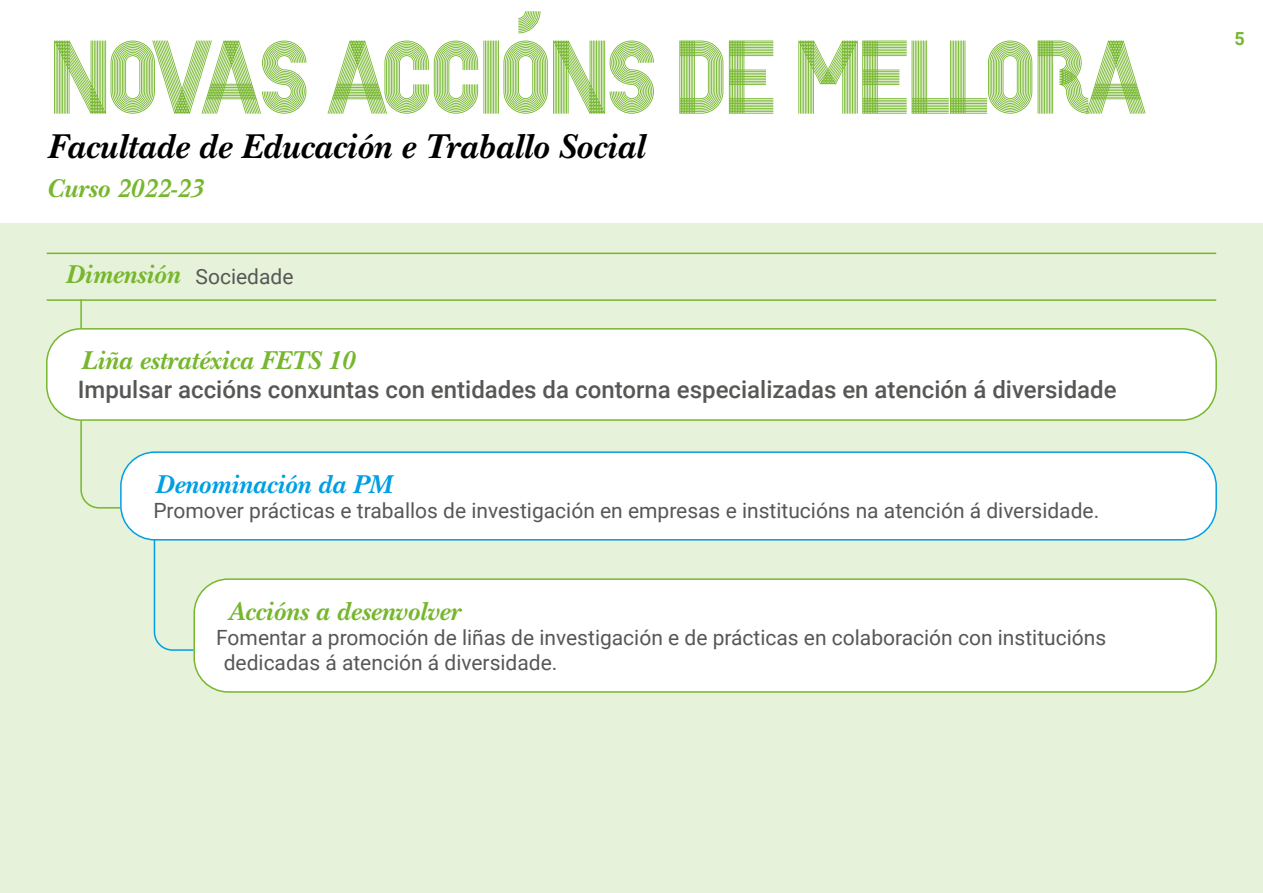
<style>
.page{position:relative;width:1263px;height:893px;background:#fff}
.page>*{position:absolute;margin:0;border:0;box-sizing:border-box;transform-origin:0 0}
.t1{font:700 90px "Campus";letter-spacing:-.1em;color:#76b72e}
.t2{font:italic 700 36px "New Baskerville Std";color:#000}
.t3{font:italic 700 27px "New Baskerville Std";color:#76b72e}
.t4{font:italic 700 27px "New Baskerville Std";color:#009fe3}
.t5{font:500 24px "Roboto";color:#575756}
.t6{font:21px/25.2px "Roboto";color:#575756}
.t7{font:700 18px "Roboto";color:#76b72e}
</style>
<div class="page">
<div style="left:0;top:224px;width:1263px;height:669px;background:#e6f2d9"></div>
<hr style="left:80px;top:299px;width:2px;height:31px;background:#76b72e">
<hr style="left:47px;top:253px;width:1169px;height:1px;background:#76b72e">
<hr style="left:47px;top:299px;width:1169px;height:2px;background:#76b72e">
<svg style="left:80px;top:421px;width:40px;height:88px"></svg>
<svg style="left:153px;top:541px;width:40px;height:110px"></svg>
<div style="left:47px;top:329px;width:1169px;height:91px;background:#fff;border-radius:34px"></div>
<div style="left:46px;top:328px;width:1171px;height:93px;border:2px solid #76b72e;border-radius:34px"></div>
<div style="left:121px;top:452px;width:1095px;height:88px;background:#fff;border-radius:34px"></div>
<div style="left:120px;top:451px;width:1097px;height:90px;border:2px solid #009fe3;border-radius:34px"></div>
<div style="left:194px;top:579px;width:1022px;height:113px;background:#fff;border-radius:34px"></div>
<div style="left:193px;top:578px;width:1024px;height:115px;border:2px solid #76b72e;border-radius:34px"></div>
<h1 class="t1" style="left:47px;top:6px;width:1103px">NOVAS ACCIÓNS DE MELLORA</h1>
<h2 class="t2" style="left:47px;top:125px;width:599px">Facultade de Educación e Traballo Social</h2>
<p class="t3" style="left:47px;top:173px;width:158px">Curso 2022-23</p>
<p class="t3" style="left:65px;top:259px;width:116px">Dimensión</p>
<p class="t6" style="left:196px;top:263px;width:99px">Sociedade</p>
<p class="t3" style="left:81px;top:345px;width:275px">Liña estratéxica FETS 10</p>
<p class="t5" style="left:78px;top:373px;width:1040px">Impulsar accións conxuntas con entidades da contorna especializadas en atención á diversidade</p>
<p class="t4" style="left:155px;top:468px;width:239px">Denominación da PM</p>
<p class="t6" style="left:153px;top:497px;width:947px">Promover prácticas e traballos de investigación en empresas e institucións na atención á diversidade.</p>
<p class="t3" style="left:228px;top:595px;width:233px">Accións a desenvolver</p>
<p class="t6" style="left:224px;top:624px;width:884px;text-indent:-7px">Fomentar a promoción de liñas de investigación e de prácticas en colaboración con institucións dedicadas á atención á diversidade.</p>
<p class="t7" style="left:1234px;top:26px;width:12px">5</p>
</div>
